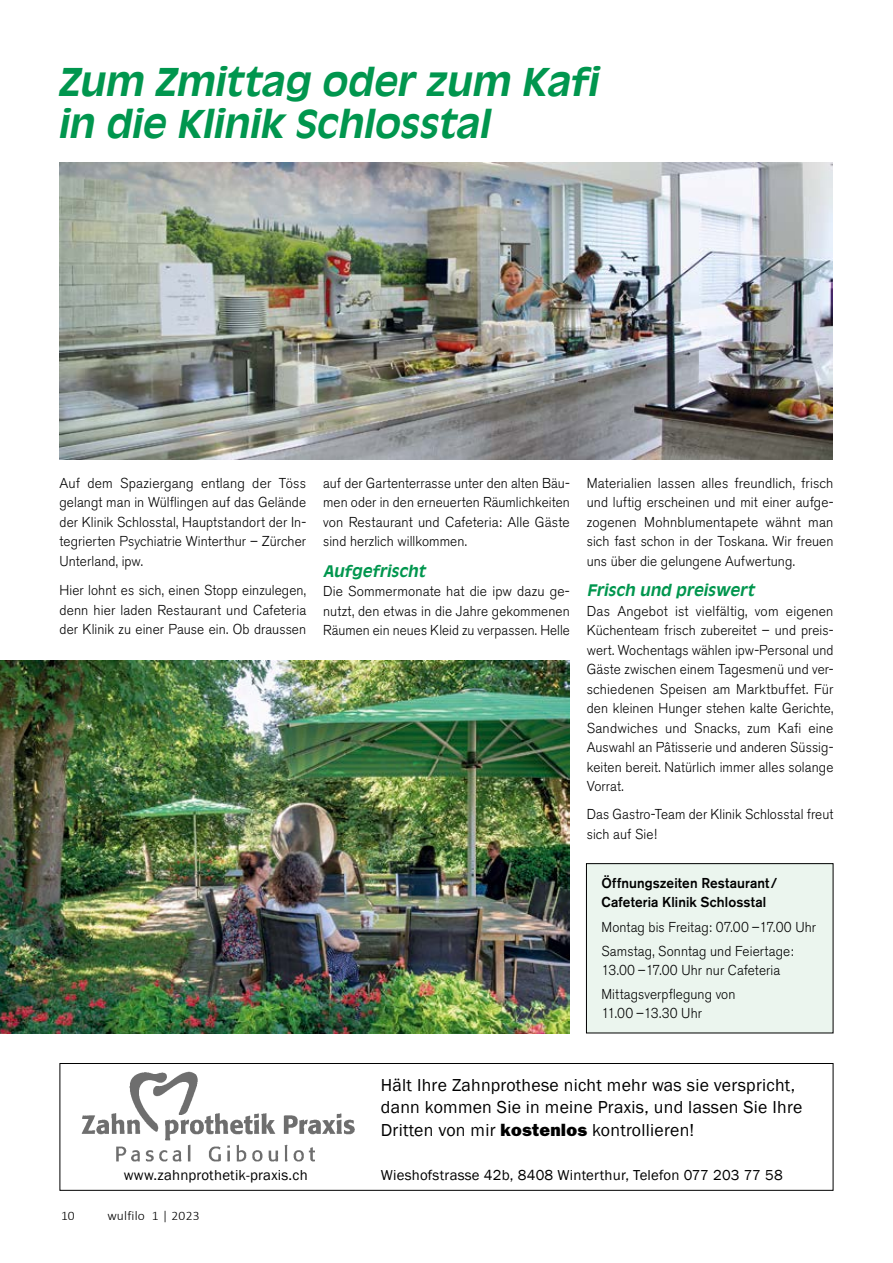
<style>
.page{position:relative;width:893px;height:1263px;background:#fff}
.page>*{position:absolute;margin:0;border:0;box-sizing:border-box;transform-origin:0 0}
.t1{font:italic 700 37.8px/42px "Antique Olive";color:#00964e}
.t2{font:17.85px/22.2px "Franklin Gothic";letter-spacing:.015em;color:#000}
.t3{font:italic 700 15.75px "Antique Olive";color:#00964e}
.t4{font:14.85px "Franklin Gothic";letter-spacing:.015em;color:#000}
.t5{font:300 14.25px/19.5px "Akzidenz Grotesk BE";letter-spacing:.005em;color:#000;text-align:justify}
.t6{font:300 14.25px/19.5px "Akzidenz Grotesk BE";letter-spacing:.005em;color:#000;scale:.95 1}
.t7{font:300 14.25px/19.5px "Akzidenz Grotesk BE";letter-spacing:.005em;color:#000;text-align:justify;scale:.94 1}
.t8{font:500 14.25px/19.5px "Akzidenz Grotesk BE";letter-spacing:.01em;color:#000;scale:.95 1}
.t9{font:300 13.05px "Calibri";letter-spacing:.015em;color:#000}
.s1{font-weight:800}
</style>
<div class="page">
<img style="left:60px;top:162px;width:773px;height:297px">
<img style="left:0;top:660px;width:570px;height:373px">
<div style="left:586px;top:864px;width:247px;height:169px;background:#ebf5ee"></div>
<div style="left:586px;top:863px;width:247px;height:170px;border:1px solid #000"></div>
<div style="left:60px;top:1063px;width:773px;height:128px;border:1px solid #000"></div>
<img style="left:81px;top:1071px;width:274px;height:91px">
<h1 class="t1" style="left:57px;top:62px;width:550px">Zum Zmittag oder zum Kafi in die Klinik Schlosstal</h1>
<p class="t5" style="left:60px;top:473px;width:248px">Auf dem Spaziergang entlang der Töss gelangt man in Wülflingen auf das Gelände der Klinik Schlosstal, Hauptstandort der In&shy;tegrierten Psychiatrie Winterthur – Zürcher Unterland, ipw.</p>
<p class="t6" style="left:60px;top:581px;width:261px;text-align:justify">Hier lohnt es sich, einen Stopp einzulegen, denn hier laden Restaurant und Cafeteria der Klinik zu einer Pause ein. Ob draussen</p>
<p class="t7" style="left:323px;top:473px;width:264px">auf der Gartenterrasse unter den alten Bäu&shy;men oder in den erneuerten Räumlichkeiten von Restaurant und Cafeteria: Alle Gäste sind herzlich willkommen.</p>
<p class="t3" style="left:323px;top:561px;width:107px">Aufgefrischt</p>
<p class="t5" style="left:323px;top:582px;width:248px">Die Sommermonate hat die ipw dazu ge&shy;nutzt, den etwas in die Jahre gekommenen Räumen ein neues Kleid zu verpassen. Helle</p>
<p class="t5" style="left:587px;top:473px;width:248px">Materialien lassen alles freundlich, frisch und luftig erscheinen und mit einer aufge&shy;zogenen Mohnblumentapete wähnt man sich fast schon in der Toskana. Wir freuen uns über die gelungene Aufwertung.</p>
<p class="t3" style="left:587px;top:581px;width:172px">Frisch und preiswert</p>
<p class="t5" style="left:587px;top:601px;width:248px">Das Angebot ist vielfältig, vom eigenen Küchenteam frisch zubereitet – und preis&shy;wert. Wochentags wählen ipw-Personal und Gäste zwischen einem Tagesmenü und ver&shy;schiedenen Speisen am Marktbuffet. Für den kleinen Hunger stehen kalte Gerichte, Sandwiches und Snacks, zum Kafi eine Auswahl an Pâtisserie und anderen Süssig&shy;keiten bereit. Natürlich immer alles solange Vorrat.</p>
<p class="t7" style="left:587px;top:805px;width:264px">Das Gastro-Team der Klinik Schlosstal freut sich auf Sie!</p>
<p class="t8" style="left:601px;top:873px;width:187px">Öffnungszeiten Restaurant/<br>Cafeteria Klinik Schlosstal</p>
<p class="t6" style="left:601px;top:915px;width:227px;line-height:23.7px">Montag bis Freitag: 07.00 –17.00 Uhr<br>Samstag, Sonntag und Feiertage:</p>
<p class="t6" style="left:601px;top:959px;width:190px;line-height:23.7px">13.00 –17.00 Uhr nur Cafeteria<br>Mittagsverpflegung von</p>
<p class="t6" style="left:601px;top:1004px;width:107px">11.00 –13.30 Uhr</p>
<p class="t4" style="left:124px;top:1166px;width:185px">www.zahnprothetik-praxis.ch</p>
<p class="t9" style="left:61px;top:1207px;width:15px">10</p>
<p class="t9" style="left:107px;top:1207px;width:94px">wulfilo 1 | 2023</p>
<p class="t2" style="left:381px;top:1074px;width:423px">Hält Ihre Zahnprothese nicht mehr was sie verspricht, dann kommen Sie in meine Praxis, und lassen Sie Ihre<br>Dritten von mir <span class="s1">kostenlos</span> kontrollieren!</p>
<p class="t4" style="left:381px;top:1166px;width:403px">Wieshofstrasse 42b, 8408 Winterthur, Telefon 077 203 77 58</p>
</div>
